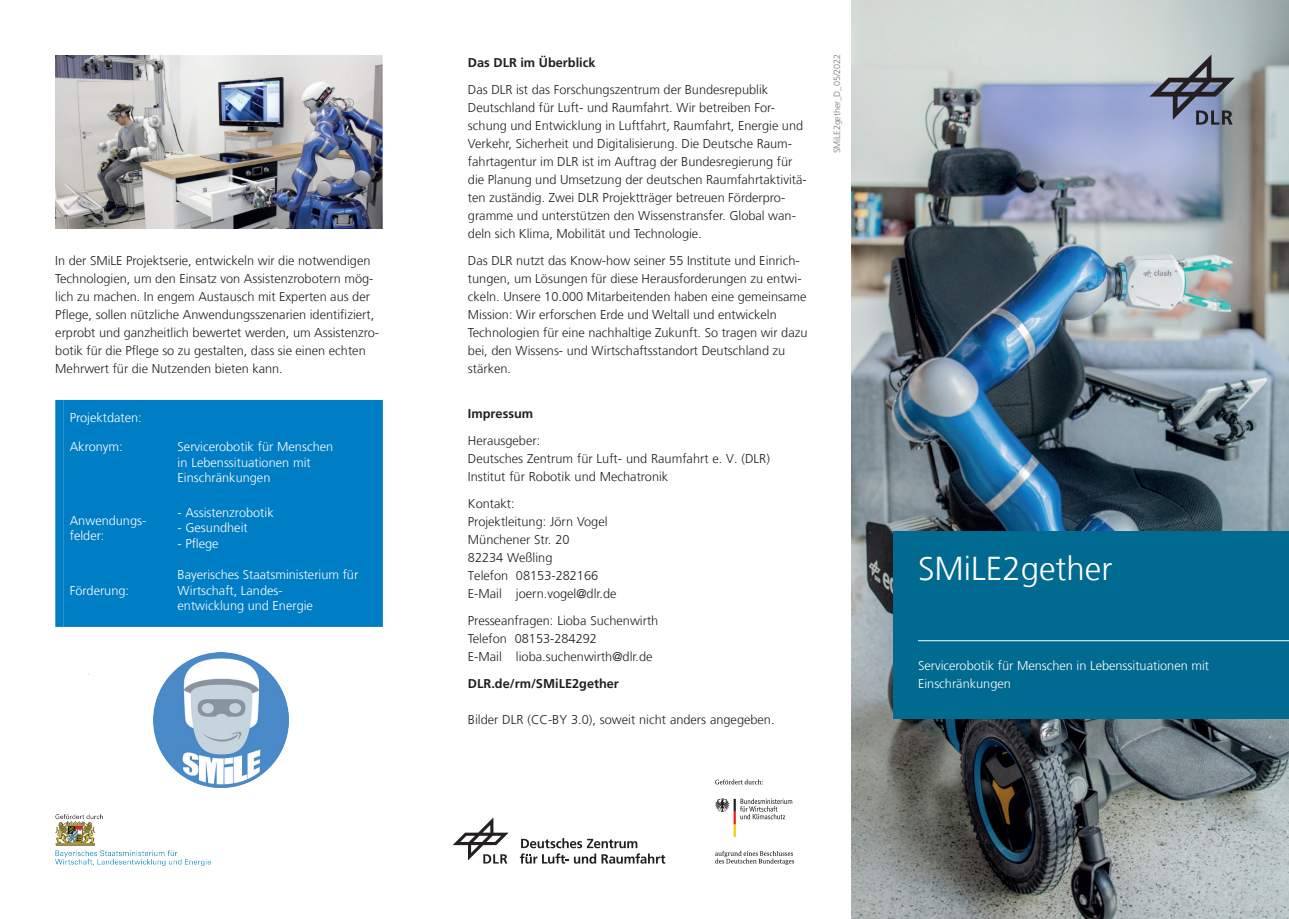
<style>
.page{position:relative;width:1289px;height:919px;background:#fff}
.page>*{position:absolute;margin:0;border:0;box-sizing:border-box;transform-origin:0 0}
.Fließtext{font:300 33px "Frutiger";color:#fff}
.Fließtext-2{font:300 12.75px/18px "Frutiger";color:#231f20}
.Fließtext-3{font:300 12.75px/15.3px "Frutiger";color:#fff}
.Fließtext-4{font:700 12.75px "Frutiger";color:#231f20}
.Tabellenüberschrift{font:300 12.75px "Frutiger";color:#fff}
.t1{font:300 9px "Frutiger";letter-spacing:-.01em;color:#76787b}
</style>
<div class="page">
<img style="left:851px;top:0;width:437px;height:918px">
<div style="left:893px;top:531px;width:395px;height:187px;background:#006a90"></div>
<svg style="left:1149px;top:54px;width:85px;height:71px;background:#878f9e"></svg>
<hr style="left:918px;top:640px;width:370px;height:1px;background:#fff">
<svg style="left:453px;top:817px;width:55px;height:46px"></svg>
<svg style="left:520px;top:838px;width:145px;height:25px"></svg>
<svg style="left:55px;top:400px;width:9px;height:227px;background:#0c84c7"></svg>
<div style="left:64px;top:400px;width:319px;height:227px;background:#007ec5"></div>
<svg style="left:715px;top:779px;width:48px;height:5px"></svg>
<svg style="left:715px;top:851px;width:79px;height:13px"></svg>
<svg style="left:715px;top:798px;width:77px;height:39px"></svg>
<img style="left:55px;top:55px;width:328px;height:174px">
<img style="left:153px;top:652px;width:135px;height:135px">
<img style="left:55px;top:814px;width:155px;height:51px">
<p class="Fließtext-2" style="left:55px;top:251px;width:325px">In der SMiLE Projektserie, entwickeln wir die notwendigen Technologien, um den Einsatz von Assistenzrobotern mög&shy;lich zu machen. In engem Austausch mit Experten aus der Pflege, sollen nützliche Anwendungsszenarien identifiziert, erprobt und ganzheitlich bewertet werden, um Assistenzro&shy;botik für die Pflege so zu gestalten, dass sie einen echten Mehrwert für die Nutzenden bieten kann.</p>
<p class="Tabellenüberschrift" style="left:70px;top:410px;width:74px">Projektdaten:</p>
<p class="Fließtext-3" style="left:70px;top:439px;width:54px">Akronym:</p>
<p class="Fließtext-3" style="left:177px;top:439px;width:157px">Servicerobotik für Menschen</p>
<p class="Fließtext-3" style="left:177px;top:454px;width:135px">in Lebenssituationen mit</p>
<p class="Fließtext-3" style="left:177px;top:470px;width:94px">Einschränkungen</p>
<p class="Fließtext-3" style="left:70px;top:512px;width:78px">Anwendungs&shy;felder:</p>
<p class="Fließtext-3" style="left:177px;top:505px;width:98px">- Assistenzrobotik</p>
<p class="Fließtext-3" style="left:177px;top:520px;width:72px">- Gesundheit</p>
<p class="Fließtext-3" style="left:177px;top:535px;width:43px">- Pflege</p>
<p class="Fließtext-3" style="left:70px;top:582px;width:61px">Förderung:</p>
<p class="Fließtext-3" style="left:177px;top:567px;width:182px">Bayerisches Staatsministerium für<br>Wirtschaft, Landes-<br>entwicklung und Energie</p>
<p class="Fließtext-4" style="left:468px;top:55px;width:129px">Das DLR im Überblick</p>
<p class="Fließtext-2" style="left:468px;top:80px;width:340px">Das DLR ist das Forschungszentrum der Bundesrepublik Deutschland für Luft- und Raumfahrt. Wir betreiben For&shy;schung und Entwicklung in Luftfahrt, Raumfahrt, Energie und Verkehr, Sicherheit und Digitalisierung. Die Deutsche Raum&shy;fahrtagentur im DLR ist im Auftrag der Bundesregierung für die Planung und Umsetzung der deutschen Raumfahrtaktivitä&shy;ten zuständig. Zwei DLR Projektträger betreuen Förderpro&shy;gramme und unterstützen den Wissenstransfer. Global wan&shy;deln sich Klima, Mobilität und Technologie.</p>
<p class="Fließtext-2" style="left:468px;top:251px;width:341px">Das DLR nutzt das Know-how seiner 55 Institute und Einrich&shy;tungen, um Lösungen für diese Herausforderungen zu entwi&shy;ckeln. Unsere 10.000 Mitarbeitenden haben eine gemeinsame Mission: Wir erforschen Erde und Weltall und entwickeln Technologien für eine nachhaltige Zukunft. So tragen wir dazu bei, den Wissens- und Wirtschaftsstandort Deutschland zu stärken.</p>
<p class="Fließtext-4" style="left:468px;top:406px;width:67px">Impressum</p>
<p class="Fließtext-2" style="left:468px;top:431px;width:303px">Herausgeber:<br>Deutsches Zentrum für Luft- und Raumfahrt e. V. (DLR)</p>
<p class="Fließtext-2" style="left:468px;top:467px;width:202px">Institut für Robotik und Mechatronik</p>
<p class="Fließtext-2" style="left:468px;top:494px;width:48px">Kontakt:</p>
<p class="Fließtext-2" style="left:468px;top:512px;width:150px">Projektleitung: Jörn Vogel<br>Münchener Str. 20<br>82234 Weßling<br>Telefon 08153-282166<br>E-Mail joern.vogel@dlr.de</p>
<p class="Fließtext-2" style="left:468px;top:611px;width:192px">Presseanfragen: Lioba Suchenwirth<br>Telefon 08153-284292<br>E-Mail lioba.suchenwirth@dlr.de</p>
<p class="Fließtext-4" style="left:468px;top:676px;width:152px">DLR.de/rm/SMiLE2gether</p>
<p class="Fließtext-2" style="left:468px;top:710px;width:308px">Bilder DLR (CC-BY 3.0), soweit nicht anders angegeben.</p>
<p class="t1" style="left:831px;top:153px;width:100px;rotate:-90deg">SMiLE2gether_D_05/2022</p>
<p class="Fließtext" style="left:918px;top:549px;width:196px">SMiLE2gether</p>
<p class="Fließtext-3" style="left:918px;top:656px;width:292px;line-height:18px">Servicerobotik für Menschen in Lebenssituationen mit<br>Einschränkungen</p>
</div>
